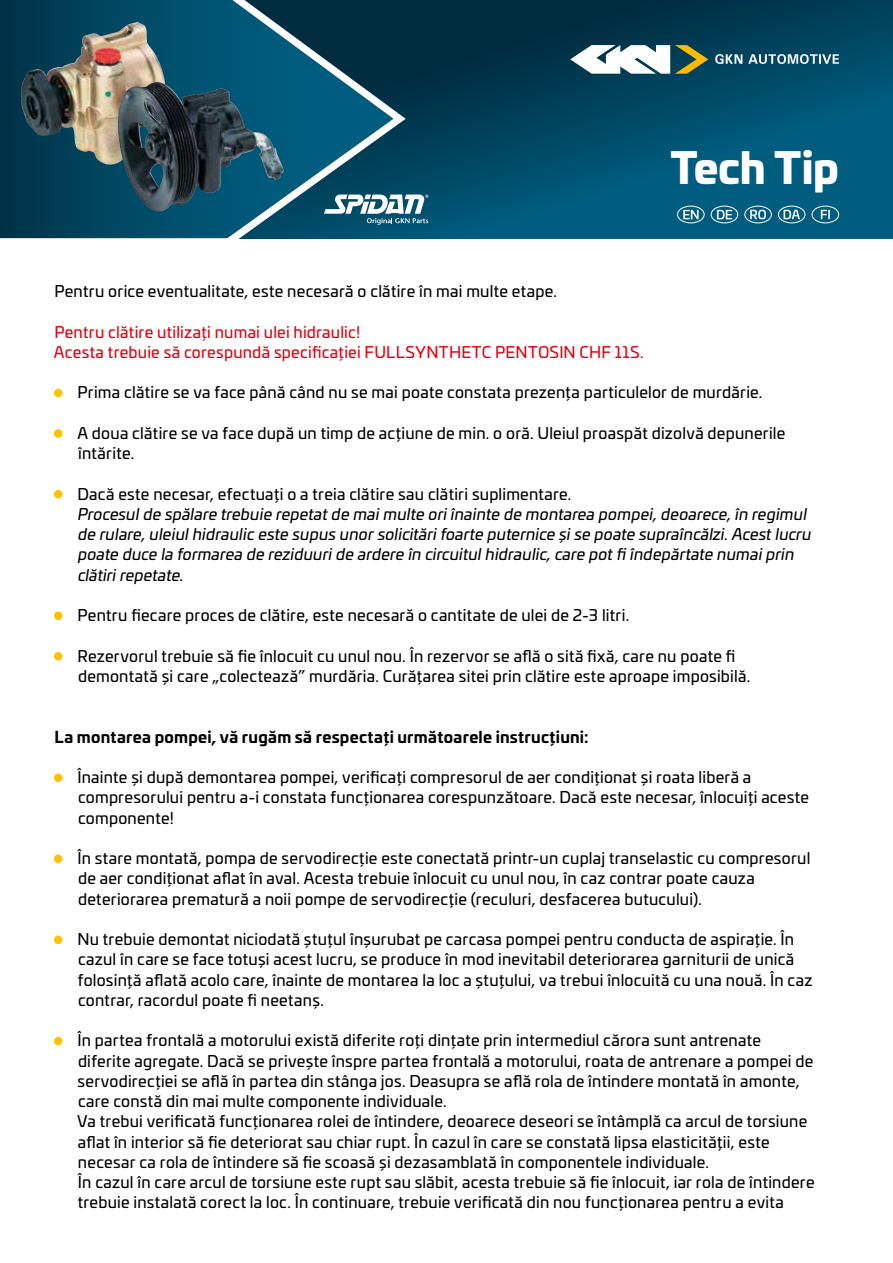
<style>
.page{position:relative;width:893px;height:1263px;background:#fff}
.page>*{position:absolute;margin:0;border:0;box-sizing:border-box;transform-origin:0 0}
.t1{font:900 42px "Univia Pro";letter-spacing:-.005em;color:#fff}
.t2{font:15.75px/20.2px "Univia Pro";letter-spacing:.015em;color:#000}
.t3{font:italic 15.75px/20.2px "Univia Pro";letter-spacing:.01em;color:#000}
.t4{font:15.75px/20.2px "Univia Pro";letter-spacing:.015em;color:#e3000f}
.t5{font:700 15.75px "Univia Pro";letter-spacing:.015em;color:#000}
</style>
<div class="page">
<svg style="left:412px;top:0;width:481px;height:238px;background:#004a66"></svg>
<svg style="left:570px;top:45px;width:138px;height:29px"></svg>
<svg style="left:715px;top:54px;width:27px;height:10px"></svg>
<svg style="left:748px;top:54px;width:91px;height:10px"></svg>
<svg style="left:412px;top:195px;width:16px;height:30px"></svg>
<svg style="left:0;top:0;width:412px;height:239px;background:#11516a"></svg>
<div style="left:711px;top:206px;width:27px;height:17px;border:1px solid #fff;border-radius:50%"></div>
<svg style="left:717px;top:210px;width:15px;height:9px"></svg>
<div style="left:677px;top:206px;width:27px;height:17px;border:1px solid #fff;border-radius:50%"></div>
<svg style="left:683px;top:210px;width:15px;height:9px"></svg>
<div style="left:778px;top:206px;width:27px;height:17px;border:1px solid #fff;border-radius:50%"></div>
<svg style="left:784px;top:210px;width:16px;height:9px"></svg>
<svg style="left:821px;top:210px;width:9px;height:9px"></svg>
<div style="left:812px;top:206px;width:27px;height:17px;border:1px solid #fff;border-radius:50%"></div>
<div style="left:744px;top:206px;width:28px;height:17px;border:1px solid #fff;border-radius:50%"></div>
<svg style="left:750px;top:210px;width:16px;height:9px"></svg>
<img style="left:21px;top:22px;width:156px;height:143px">
<img style="left:118px;top:82px;width:166px;height:130px">
<div style="left:54px;top:389px;width:9px;height:8px;background:#ffc100;border-radius:50%"></div>
<div style="left:54px;top:429px;width:9px;height:9px;background:#ffc100;border-radius:50%"></div>
<div style="left:54px;top:490px;width:9px;height:8px;background:#ffc100;border-radius:50%"></div>
<div style="left:54px;top:611px;width:9px;height:9px;background:#ffc100;border-radius:50%"></div>
<div style="left:54px;top:652px;width:9px;height:8px;background:#ffc100;border-radius:50%"></div>
<div style="left:54px;top:773px;width:9px;height:9px;background:#ffc100;border-radius:50%"></div>
<div style="left:54px;top:854px;width:9px;height:9px;background:#ffc100;border-radius:50%"></div>
<div style="left:54px;top:935px;width:9px;height:9px;background:#ffc100;border-radius:50%"></div>
<div style="left:54px;top:1037px;width:9px;height:8px;background:#ffc100;border-radius:50%"></div>
<h1 class="t1" style="left:671px;top:134px;width:170px">Tech Tip</h1>
<p class="t2" style="left:54px;top:280px;width:504px">Pentru orice eventualitate, este necesară o clătire în mai multe etape.</p>
<p class="t4" style="left:54px;top:321px;width:591px">Pentru clătire utilizați numai ulei hidraulic!<br>Acesta trebuie să corespundă specificației FULLSYNTHETC PENTOSIN CHF 11S.</p>
<p class="t2" style="left:77px;top:381px;width:686px">Prima clătire se va face până când nu se mai poate constata prezența particulelor de murdărie.</p>
<p class="t2" style="left:77px;top:422px;width:709px">A doua clătire se va face după un timp de acțiune de min. o oră. Uleiul proaspăt dizolvă depunerile întărite.</p>
<p class="t2" style="left:77px;top:483px;width:495px">Dacă este necesar, efectuați o a treia clătire sau clătiri suplimentare.</p>
<p class="t3" style="left:78px;top:503px;width:735px">Procesul de spălare trebuie repetat de mai multe ori înainte de montarea pompei, deoarece, în regimul de rulare, uleiul hidraulic este supus unor solicitări foarte puternice și se poate supraîncălzi. Acest lucru poate duce la formarea de reziduuri de ardere în circuitul hidraulic, care pot fi îndepărtate numai prin clătiri repetate.</p>
<p class="t2" style="left:77px;top:604px;width:553px">Pentru fiecare proces de clătire, este necesară o cantitate de ulei de 2-3 litri.</p>
<p class="t2" style="left:77px;top:645px;width:674px">Rezervorul trebuie să fie înlocuit cu unul nou. În rezervor se află o sită fixă, care nu poate fi demontată și care „colectează” murdăria. Curățarea sitei prin clătire este aproape imposibilă.</p>
<p class="t5" style="left:55px;top:724px;width:536px">La montarea pompei, vă rugăm să respectați următoarele instrucțiuni:</p>
<p class="t2" style="left:77px;top:766px;width:733px">Înainte și după demontarea pompei, verificați compresorul de aer condiționat și roata liberă a compresorului pentru a-i constata funcționarea corespunzătoare. Dacă este necesar, înlocuiți aceste componente!</p>
<p class="t2" style="left:77px;top:847px;width:734px">În stare montată, pompa de servodirecție este conectată printr-un cuplaj transelastic cu compresorul de aer condiționat aflat în aval. Acesta trebuie înlocuit cu unul nou, în caz contrar poate cauza deteriorarea prematură a noii pompe de servodirecție (reculuri, desfacerea butucului).</p>
<p class="t2" style="left:77px;top:928px;width:737px">Nu trebuie demontat niciodată ștuțul înșurubat pe carcasa pompei pentru conducta de aspirație. În cazul în care se face totuși acest lucru, se produce în mod inevitabil deteriorarea garniturii de unică folosință aflată acolo care, înainte de montarea la loc a ștuțului, va trebui înlocuită cu una nouă. În caz contrar, racordul poate fi neetanș.</p>
<p class="t2" style="left:77px;top:1029px;width:739px">În partea frontală a motorului există diferite roți dințate prin intermediul cărora sunt antrenate diferite agregate. Dacă se privește înspre partea frontală a motorului, roata de antrenare a pompei de servodirecției se află în partea din stânga jos. Deasupra se află rola de întindere montată în amonte, care constă din mai multe componente individuale.<br>Va trebui verificată funcționarea rolei de întindere, deoarece deseori se întâmplă ca arcul de torsiune aflat în interior să fie deteriorat sau chiar rupt. În cazul în care se constată lipsa elasticității, este necesar ca rola de întindere să fie scoasă și dezasamblată în componentele individuale.<br>În cazul în care arcul de torsiune este rupt sau slăbit, acesta trebuie să fie înlocuit, iar rola de întindere trebuie instalată corect la loc. În continuare, trebuie verificată din nou funcționarea pentru a evita</p>
</div>
